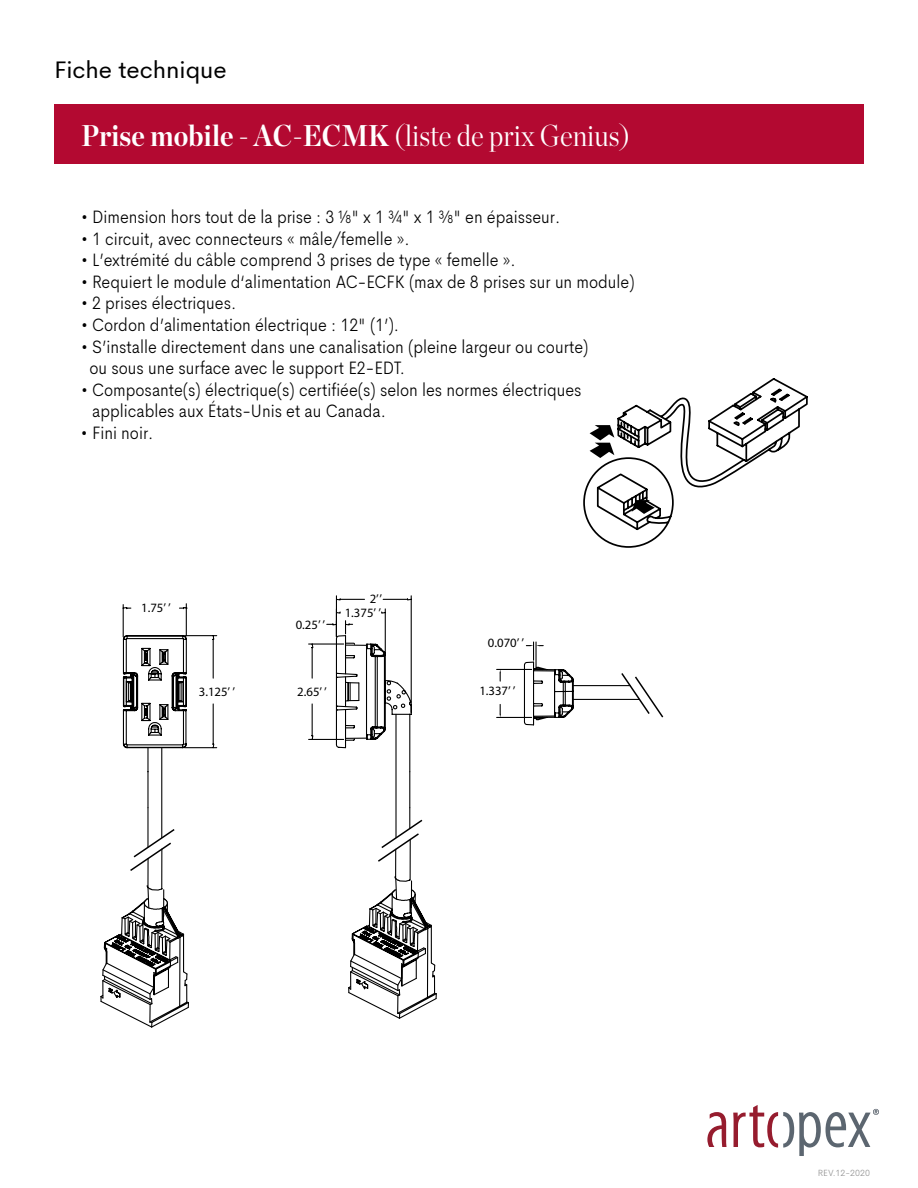
<style>
.page{position:relative;width:918px;height:1188px;background:#fff}
.page>*{position:absolute;margin:0;border:0;box-sizing:border-box;transform-origin:0 0}
.t1{font:700 30px "Chronicle Display";color:#fff;scale:.9 1}
.t2{font:24px "Cerebri Sans";color:#000}
.t3{font:300 18px/21.6px "Cerebri Sans";color:#000;scale:.9 1}
.t4{font:12.75px/13.5px "Myriad Pro";color:#000;text-align:right}
.t5{font:300 9px "Cerebri Sans";color:#929292}
.s1{font-weight:300}
</style>
<div class="page">
<svg style="left:707px;top:1112px;width:20px;height:35px"></svg>
<svg style="left:733px;top:1105px;width:146px;height:51px"></svg>
<svg style="left:583px;top:378px;width:225px;height:170px"></svg>
<svg style="left:556px;top:669px;width:19px;height:49px"></svg>
<hr style="left:573px;top:699px;width:66px;height:1px;background:#000">
<hr style="left:573px;top:685px;width:57px;height:1px;background:#000">
<svg style="left:620px;top:673px;width:44px;height:45px"></svg>
<svg style="left:100px;top:603px;width:456px;height:425px"></svg>
<svg style="left:147px;top:848px;width:291px;height:172px"></svg>
<div style="left:54px;top:105px;width:810px;height:59px;background:#b30931"></div>
<h2 class="t2" style="left:54px;top:51px;width:174px">Fiche technique</h2>
<h1 class="t1" style="left:81px;top:112px;width:612px">Prise mobile - AC-ECMK <span class="s1">(liste de prix Genius)</span></h1>
<p class="t3" style="left:81px;top:204px;width:534px">• Dimension hors tout de la prise : 3 1/8" x 1 ¾" x 1 3/8" en épaisseur.</p>
<p class="t3" style="left:81px;top:226px;width:367px">• 1 circuit, avec connecteurs « mâle/femelle ».</p>
<p class="t3" style="left:81px;top:248px;width:484px">• L’extrémité du câble comprend 3 prises de type « femelle ».</p>
<p class="t3" style="left:81px;top:269px;width:617px">• Requiert le module d‘alimentation AC-ECFK (max de 8 prises sur un module)</p>
<p class="t3" style="left:81px;top:291px;width:174px">• 2 prises électriques.</p>
<p class="t3" style="left:81px;top:312px;width:355px">• Cordon d’alimentation électrique : 12" (1’).</p>
<p class="t3" style="left:89px;top:334px;width:556px;text-indent:-8px">• S’installe directement dans une canalisation (pleine largeur ou courte) ou sous une surface avec le support E2-EDT.</p>
<p class="t3" style="left:92px;top:377px;width:545px;text-indent:-11px">• Composante(s) électrique(s) certifiée(s) selon les normes électriques applicables aux États-Unis et au Canada.</p>
<p class="t3" style="left:81px;top:420px;width:82px">• Fini noir.</p>
<p class="t4" style="left:141px;top:600px;width:31px">1.75’ ’</p>
<p class="t4" style="left:199px;top:685px;width:38px">3.125’ ’</p>
<p class="t4" style="left:296px;top:618px;width:31px">0.25’ ’</p>
<p class="t4" style="left:345px;top:592px;width:39px">2’’<br>1.375’ ’</p>
<p class="t4" style="left:488px;top:635px;width:38px">0.070’ ’</p>
<p class="t4" style="left:297px;top:685px;width:31px">2.65’ ’</p>
<p class="t4" style="left:479px;top:684px;width:38px">1.337’ ’</p>
<p class="t5" style="left:818px;top:1165px;width:54px">REV.12-2020</p>
</div>
